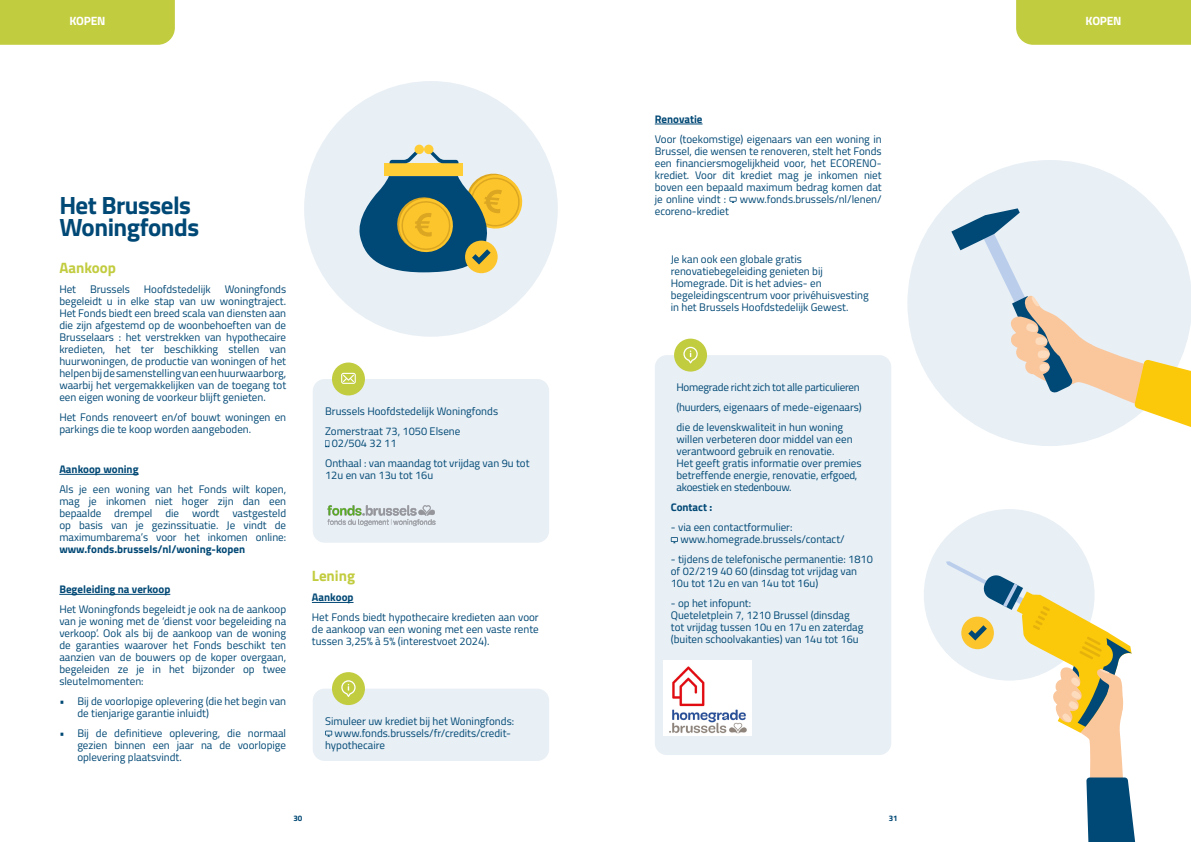
<style>
.page{position:relative;width:1191px;height:842px;background:#fff}
.page>*{position:absolute;margin:0;border:0;box-sizing:border-box;transform-origin:0 0}
.t1{font:700 25px/22.7px "Titillium Web";letter-spacing:-.02em;color:#004875}
.t2{font:700 15px "Titillium Web";color:#c2cc3f}
.t3{font:700 12px "Titillium Web";letter-spacing:-.02em;color:#fff}
.t4{font:11px/12px "Titillium Web";color:#004875}
.t5{font:700 11px "Titillium Web";color:#004875}
.t6{font:700 8px "Titillium Web";color:#004875}
</style>
<div class="page">
<div style="left:304px;top:81px;width:254px;height:256px;background:#e8eff5;border-radius:50%"></div>
<div style="left:0;top:0;width:175px;height:45px;background:#c2cc3f"></div>
<hr style="left:59px;top:474px;width:80px;height:1px;background:#004875">
<hr style="left:59px;top:594px;width:111px;height:1px;background:#004875">
<div style="left:313px;top:379px;width:236px;height:164px;background:#e8eff5;border-radius:12px"></div>
<div style="left:313px;top:689px;width:236px;height:72px;background:#e8eff5;border-radius:12px"></div>
<svg style="left:325px;top:440px;width:4px;height:7px"></svg>
<svg style="left:325px;top:731px;width:7px;height:6px"></svg>
<div style="left:332px;top:672px;width:33px;height:33px;background:#c2cc3f;border-radius:50%"></div>
<svg style="left:341px;top:680px;width:15px;height:17px"></svg>
<hr style="left:312px;top:602px;width:41px;height:1px;background:#004875">
<div style="left:384px;top:163px;width:78px;height:13px;background:#ffce36"></div>
<svg style="left:389px;top:151px;width:31px;height:12px"></svg>
<div style="left:414px;top:145px;width:10px;height:9px;background:#ffce36;border-radius:50%"></div>
<svg style="left:428px;top:148px;width:30px;height:15px"></svg>
<div style="left:424px;top:145px;width:9px;height:9px;background:#ffce36;border-radius:50%"></div>
<svg style="left:359px;top:170px;width:164px;height:102px"></svg>
<img style="left:327px;top:505px;width:109px;height:22px">
<svg style="left:907px;top:160px;width:249px;height:245px;fill:#e8eff5"></svg>
<div style="left:923px;top:509px;width:171px;height:172px;background:#e8eff5;border-radius:50%"></div>
<div style="left:1016px;top:0;width:175px;height:45px;background:#c2cc3f"></div>
<div style="left:655px;top:355px;width:236px;height:400px;background:#e8eff5;border-radius:12px"></div>
<svg style="left:671px;top:537px;width:7px;height:6px"></svg>
<div style="left:674px;top:339px;width:33px;height:33px;background:#c2cc3f;border-radius:50%"></div>
<svg style="left:683px;top:347px;width:14px;height:16px"></svg>
<hr style="left:655px;top:124px;width:47px;height:1px;background:#004875">
<svg style="left:729px;top:197px;width:7px;height:6px"></svg>
<svg style="left:951px;top:208px;width:240px;height:238px;background:#e3e3dc"></svg>
<svg style="left:946px;top:561px;width:190px;height:281px"></svg>
<img style="left:663px;top:660px;width:88px;height:75px">
<div style="left:332px;top:362px;width:33px;height:33px;background:#c2cc3f;border-radius:50%"></div>
<svg style="left:341px;top:373px;width:15px;height:11px"></svg>
<p class="t3" style="left:69px;top:12px;width:37px">KOPEN</p>
<h1 class="t1" style="left:59px;top:192px;width:141px">Het Brussels<br>Woningfonds</h1>
<h2 class="t2" style="left:59px;top:257px;width:58px">Aankoop</h2>
<p class="t4" style="left:59px;top:283px;width:18px">Het</p>
<p class="t4" style="left:90px;top:283px;width:41px">Brussels</p>
<p class="t4" style="left:144px;top:283px;width:68px">Hoofdstedelijk</p>
<p class="t4" style="left:59px;top:283px;width:228px;text-align:justify;text-indent:165px">Woningfonds begeleidt u in elke stap van uw woningtraject.<br>Het Fonds biedt een breed scala van diensten aan die zijn afgestemd op de woonbehoeften van de Brusselaars : het verstrekken van hypothecaire kredieten, het ter beschikking stellen van huurwoningen, de productie van woningen of het helpen bij de samenstelling van een huurwaarborg, waarbij het vergemakkelijken van de toegang tot een eigen woning de voorkeur blijft genieten.</p>
<p class="t4" style="left:59px;top:411px;width:228px">Het Fonds renoveert en/of bouwt woningen en parkings die te koop worden aangeboden.</p>
<p class="t5" style="left:59px;top:461px;width:81px">Aankoop woning</p>
<p class="t4" style="left:59px;top:483px;width:228px;text-align:justify">Als je een woning van het Fonds wilt kopen, mag je inkomen niet hoger zijn dan een bepaalde drempel die wordt vastgesteld op basis van je gezinssituatie. Je vindt de maximumbarema’s voor het inkomen online:</p>
<p class="t5" style="left:59px;top:541px;width:187px">www.fonds.brussels/nl/woning-kopen</p>
<p class="t5" style="left:59px;top:581px;width:112px">Begeleiding na verkoop</p>
<p class="t4" style="left:59px;top:603px;width:228px;text-align:justify">Het Woningfonds begeleidt je ook na de aankoop van je woning met de ‘dienst voor begeleiding na verkoop’. Ook als bij de aankoop van de woning de garanties waarover het Fonds beschikt ten aanzien van de bouwers op de koper overgaan, begeleiden ze je in het bijzonder op twee sleutelmomenten:</p>
<p class="t4" style="left:77px;top:695px;width:210px;text-indent:-18px">• Bij de voorlopige oplevering (die het begin van de tienjarige garantie inluidt)</p>
<p class="t4" style="left:77px;top:727px;width:210px;text-align:justify;text-indent:-18px">• Bij de definitieve oplevering, die normaal gezien binnen een jaar na de voorlopige oplevering plaatsvindt.</p>
<p class="t4" style="left:325px;top:401px;width:174px;line-height:20px">Brussels Hoofdstedelijk Woningfonds<br>Zomerstraat 73, 1050 Elsene</p>
<p class="t4" style="left:325px;top:433px;width:206px;line-height:20px;text-indent:7px">02/504 32 11<br>Onthaal : van maandag tot vrijdag van 9u tot</p>
<p class="t4" style="left:325px;top:469px;width:110px">12u en van 13u tot 16u</p>
<h2 class="t2" style="left:312px;top:565px;width:45px">Lening</h2>
<p class="t5" style="left:312px;top:589px;width:43px">Aankoop</p>
<p class="t4" style="left:312px;top:611px;width:228px;text-align:justify">Het Fonds biedt hypothecaire kredieten aan voor de aankoop van een woning met een vaste rente tussen 3,25% à 5% (interestvoet 2024).</p>
<p class="t4" style="left:325px;top:714px;width:190px">Simuleer uw krediet bij het Woningfonds:</p>
<p class="t4" style="left:335px;top:726px;width:178px">www.fonds.brussels/fr/credits/credit-</p>
<p class="t4" style="left:325px;top:738px;width:62px">hypothecaire</p>
<p class="t6" style="left:293px;top:812px;width:10px">30</p>
<p class="t5" style="left:655px;top:111px;width:49px">Renovatie</p>
<p class="t4" style="left:655px;top:133px;width:228px;text-align:justify">Voor (toekomstige) eigenaars van een woning in Brussel, die wensen te renoveren, stelt het Fonds een financiersmogelijkheid voor, het ECORENO&shy;krediet. Voor dit krediet mag je inkomen niet boven een bepaald maximum bedrag komen dat je online vindt : www.fonds.brussels/nl/lenen/ ecoreno-krediet</p>
<p class="t4" style="left:671px;top:252px;width:199px">Je kan ook een globale gratis renovatiebegeleiding genieten bij Homegrade. Dit is het advies- en begeleidingscentrum voor privéhuisvesting in het Brussels Hoofdstedelijk Gewest.</p>
<p class="t4" style="left:676px;top:377px;width:187px;line-height:20px">Homegrade richt zich tot alle particulieren (huurders, eigenaars of mede-eigenaars) die de levenskwaliteit in hun woning</p>
<p class="t4" style="left:676px;top:433px;width:187px">willen verbeteren door middel van een verantwoord gebruik en renovatie.<br>Het geeft gratis informatie over premies betreffende energie, renovatie, erfgoed, akoestiek en stedenbouw.</p>
<p class="t5" style="left:671px;top:499px;width:43px">Contact :</p>
<p class="t4" style="left:680px;top:521px;width:166px;text-indent:-10px">- via een contactformulier: www.homegrade.brussels/contact/</p>
<p class="t4" style="left:671px;top:553px;width:203px">- tijdens de telefonische permanentie: 1810 of 02/219 40 60 (dinsdag tot vrijdag van<br>10u tot 12u en van 14u tot 16u)</p>
<p class="t4" style="left:671px;top:597px;width:194px">- op het infopunt:<br>Queteletplein 7, 1210 Brussel (dinsdag tot vrijdag tussen 10u en 17u en zaterdag (buiten schoolvakanties) van 14u tot 16u</p>
<p class="t6" style="left:889px;top:812px;width:10px">31</p>
<p class="t3" style="left:1085px;top:12px;width:37px">KOPEN</p>
</div>
